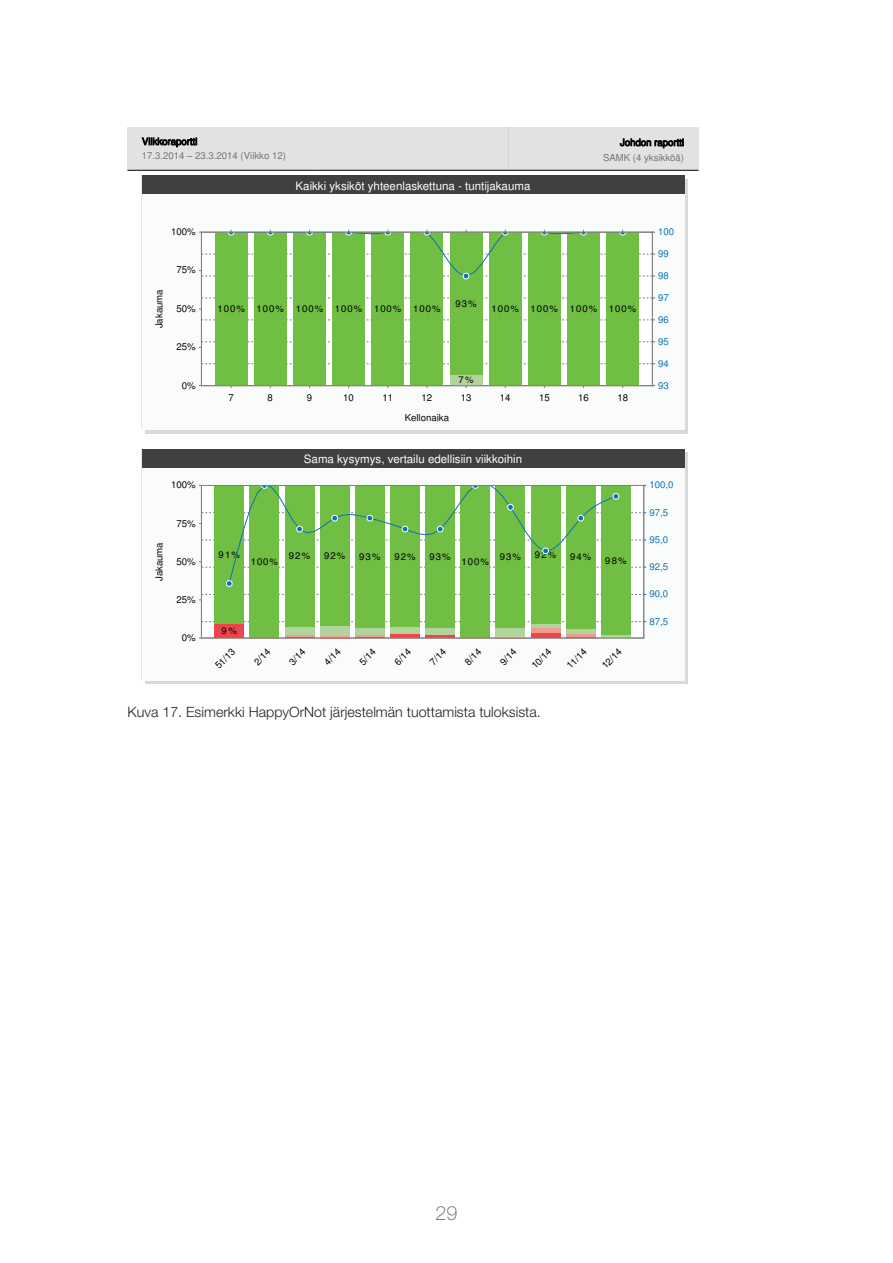
<style>
.page{position:relative;width:893px;height:1263px;background:#fff}
.page>*{position:absolute;margin:0;border:0;box-sizing:border-box;transform-origin:0 0}
.t1{font:100 19.5px "Helvetica Neue LT Std";color:#57585a}
.t2{font:300 14.25px "Helvetica Neue LT Std";color:#231f20}
.t3{font:11.55px "Free Sans";color:#fff}
.t4{font:9.6px "Free Sans";color:#040503}
.t5{font:9.6px "Helvetica";letter-spacing:.1em;color:#040503}
.t6{font:9.6px "Free Sans";color:rgb(4 5 3/.5)}
.t7{font:9.6px "Free Sans";color:#0c73b2}
</style>
<div class="page">
<div style="left:146px;top:179px;width:542px;height:255px;background:#808180;opacity:.3"></div>
<hr style="left:141px;top:176px;width:1px;height:254px;background:#d6d6d5">
<div style="left:146px;top:453px;width:542px;height:231px;background:#808180;opacity:.3"></div>
<hr style="left:141px;top:449px;width:1px;height:231px;background:#d6d6d5">
<div style="left:142px;top:176px;width:542px;height:19px;background:#404040"></div>
<div style="left:142px;top:195px;width:542px;height:235px;background:#fafbfb"></div>
<div style="left:201px;top:232px;width:451px;height:154px;background:#fff"></div>
<svg style="left:200px;top:385px;width:454px;height:3px"></svg>
<svg style="left:203px;top:363px;width:451px;height:1px"></svg>
<svg style="left:200px;top:341px;width:454px;height:7px"></svg>
<svg style="left:203px;top:319px;width:451px;height:2px"></svg>
<svg style="left:203px;top:297px;width:451px;height:2px"></svg>
<div style="left:215px;top:232px;width:32px;height:154px;background:#70be44"></div>
<div style="left:254px;top:232px;width:32px;height:154px;background:#70be44"></div>
<div style="left:293px;top:232px;width:33px;height:154px;background:#70be44"></div>
<div style="left:332px;top:232px;width:33px;height:154px;background:#70be44"></div>
<div style="left:372px;top:232px;width:32px;height:154px;background:#70be44"></div>
<div style="left:411px;top:232px;width:32px;height:154px;background:#70be44"></div>
<div style="left:450px;top:374px;width:32px;height:12px;background:#b1d49c"></div>
<div style="left:450px;top:232px;width:32px;height:142px;background:#70be44"></div>
<div style="left:489px;top:232px;width:32px;height:154px;background:#70be44"></div>
<div style="left:528px;top:232px;width:33px;height:154px;background:#70be44"></div>
<div style="left:567px;top:232px;width:33px;height:154px;background:#70be44"></div>
<div style="left:606px;top:232px;width:33px;height:154px;background:#70be44"></div>
<svg style="left:200px;top:230px;width:454px;height:49px"></svg>
<div style="left:201px;top:232px;width:452px;height:154px;border:1px solid #808180"></div>
<div style="left:142px;top:449px;width:542px;height:19px;background:#404040"></div>
<div style="left:142px;top:468px;width:542px;height:212px;background:#fafbfb"></div>
<div style="left:201px;top:485px;width:443px;height:153px;background:#fff"></div>
<svg style="left:203px;top:621px;width:443px;height:1px"></svg>
<svg style="left:200px;top:594px;width:446px;height:6px"></svg>
<div style="left:215px;top:624px;width:29px;height:14px;background:#ee454d"></div>
<div style="left:215px;top:485px;width:29px;height:139px;background:#70be44"></div>
<div style="left:250px;top:485px;width:29px;height:153px;background:#70be44"></div>
<hr style="left:285px;top:635px;width:29px;height:2px;background:#f09b8d">
<div style="left:285px;top:626px;width:29px;height:9px;background:#b1d49c"></div>
<div style="left:285px;top:485px;width:29px;height:141px;background:#70be44"></div>
<hr style="left:320px;top:635px;width:29px;height:3px;background:#f09b8d">
<div style="left:320px;top:626px;width:29px;height:9px;background:#b1d49c"></div>
<div style="left:320px;top:485px;width:29px;height:141px;background:#70be44"></div>
<svg style="left:355px;top:635px;width:29px;height:1px"></svg>
<div style="left:355px;top:628px;width:29px;height:7px;background:#b1d49c"></div>
<div style="left:355px;top:485px;width:29px;height:143px;background:#70be44"></div>
<hr style="left:390px;top:634px;width:30px;height:4px;background:#ee454d">
<div style="left:390px;top:627px;width:30px;height:7px;background:#b1d49c"></div>
<div style="left:390px;top:485px;width:30px;height:142px;background:#70be44"></div>
<hr style="left:426px;top:635px;width:29px;height:3px;background:#ee454d">
<div style="left:426px;top:628px;width:29px;height:7px;background:#b1d49c"></div>
<div style="left:426px;top:485px;width:29px;height:143px;background:#70be44"></div>
<div style="left:461px;top:485px;width:29px;height:153px;background:#70be44"></div>
<div style="left:496px;top:628px;width:29px;height:10px;background:#b1d49c"></div>
<div style="left:496px;top:485px;width:29px;height:143px;background:#70be44"></div>
<div style="left:531px;top:633px;width:29px;height:5px;background:#ee454d"></div>
<div style="left:531px;top:628px;width:29px;height:5px;background:#f09b8d"></div>
<hr style="left:531px;top:624px;width:29px;height:4px;background:#b1d49c">
<div style="left:531px;top:485px;width:29px;height:139px;background:#70be44"></div>
<hr style="left:566px;top:634px;width:29px;height:3px;background:#f09b8d">
<div style="left:566px;top:629px;width:29px;height:5px;background:#b1d49c"></div>
<div style="left:566px;top:485px;width:29px;height:144px;background:#70be44"></div>
<hr style="left:601px;top:635px;width:29px;height:3px;background:#b1d49c">
<div style="left:601px;top:485px;width:29px;height:150px;background:#70be44"></div>
<div style="left:226px;top:580px;width:7px;height:7px;border:1px solid #fff;border-radius:50%"></div>
<svg style="left:200px;top:485px;width:446px;height:101px"></svg>
<div style="left:613px;top:493px;width:6px;height:7px;border:1px solid #fff;border-radius:50%"></div>
<div style="left:201px;top:485px;width:443px;height:153px;border:1px solid #808180"></div>
<div style="left:128px;top:128px;width:190px;height:43px;background:#e2e2e2"></div>
<div style="left:318px;top:128px;width:190px;height:43px;background:#e2e2e2"></div>
<div style="left:508px;top:128px;width:190px;height:43px;background:#e2e2e2"></div>
<hr style="left:128px;top:170px;width:190px;height:1px;background:#080a08">
<hr style="left:318px;top:170px;width:190px;height:1px;background:#080a08">
<hr style="left:508px;top:170px;width:190px;height:1px;background:#080a08">
<svg style="left:142px;top:137px;width:55px;height:10px"></svg>
<svg style="left:620px;top:138px;width:63px;height:10px"></svg>
<p class="t6" style="left:142px;top:149px;width:145px">17.3.2014 – 23.3.2014 (Viikko 12)</p>
<p class="t6" style="left:603px;top:151px;width:83px">SAMK (4 yksikköä)</p>
<p class="t4" style="left:171px;top:225px;width:26px">100%</p>
<p class="t4" style="left:153px;top:328px;width:40px;rotate:-90deg">Jakauma</p>
<p class="t4" style="left:176px;top:263px;width:21px">75%</p>
<p class="t4" style="left:176px;top:302px;width:21px">50%</p>
<p class="t4" style="left:176px;top:340px;width:21px">25%</p>
<p class="t4" style="left:182px;top:378px;width:15px">0%</p>
<p class="t4" style="left:171px;top:478px;width:26px">100%</p>
<p class="t4" style="left:153px;top:581px;width:40px;rotate:-90deg">Jakauma</p>
<p class="t4" style="left:176px;top:516px;width:21px">75%</p>
<p class="t4" style="left:176px;top:555px;width:21px">50%</p>
<p class="t4" style="left:176px;top:593px;width:21px">25%</p>
<p class="t4" style="left:182px;top:631px;width:15px">0%</p>
<p class="t3" style="left:296px;top:178px;width:236px">Kaikki yksiköt yhteenlaskettuna - tuntijakauma</p>
<p class="t5" style="left:217px;top:301px;width:225px">100% 100% 100% 100% 100% 100%</p>
<p class="t5" style="left:455px;top:296px;width:23px">93%</p>
<p class="t5" style="left:491px;top:301px;width:146px">100% 100% 100% 100%</p>
<p class="t5" style="left:458px;top:372px;width:17px">7%</p>
<p class="t4" style="left:228px;top:391px;width:7px">7</p>
<p class="t4" style="left:268px;top:391px;width:7px">8</p>
<p class="t4" style="left:307px;top:391px;width:7px">9</p>
<p class="t4" style="left:343px;top:391px;width:12px">10</p>
<p class="t4" style="left:382px;top:391px;width:12px">11</p>
<p class="t4" style="left:422px;top:391px;width:12px">12</p>
<p class="t4" style="left:461px;top:391px;width:12px">13</p>
<p class="t4" style="left:500px;top:391px;width:12px">14</p>
<p class="t4" style="left:539px;top:391px;width:12px">15</p>
<p class="t4" style="left:578px;top:391px;width:12px">16</p>
<p class="t4" style="left:617px;top:391px;width:12px">18</p>
<p class="t4" style="left:405px;top:411px;width:46px">Kellonaika</p>
<p class="t3" style="left:304px;top:451px;width:220px">Sama kysymys, vertailu edellisiin viikkoihin</p>
<p class="t5" style="left:219px;top:547px;width:23px">91%</p>
<p class="t5" style="left:251px;top:554px;width:29px">100%</p>
<p class="t5" style="left:289px;top:548px;width:23px">92%</p>
<p class="t5" style="left:324px;top:548px;width:23px">92%</p>
<p class="t5" style="left:359px;top:549px;width:23px">93%</p>
<p class="t5" style="left:394px;top:549px;width:23px">92%</p>
<p class="t5" style="left:429px;top:549px;width:23px">93%</p>
<p class="t5" style="left:462px;top:554px;width:29px">100%</p>
<p class="t5" style="left:500px;top:549px;width:23px">93%</p>
<p class="t5" style="left:535px;top:547px;width:23px">92%</p>
<p class="t5" style="left:570px;top:550px;width:23px">94%</p>
<p class="t5" style="left:605px;top:553px;width:23px">98%</p>
<p class="t5" style="left:222px;top:624px;width:17px">9%</p>
<p class="t4" style="left:212px;top:662px;width:26px;rotate:-45deg">51/13</p>
<p class="t4" style="left:251px;top:658px;width:20px;rotate:-45deg">2/14</p>
<p class="t4" style="left:286px;top:658px;width:20px;rotate:-45deg">3/14</p>
<p class="t4" style="left:321px;top:658px;width:20px;rotate:-45deg">4/14</p>
<p class="t4" style="left:356px;top:658px;width:20px;rotate:-45deg">5/14</p>
<p class="t4" style="left:391px;top:658px;width:20px;rotate:-45deg">6/14</p>
<p class="t4" style="left:427px;top:658px;width:20px;rotate:-45deg">7/14</p>
<p class="t4" style="left:462px;top:658px;width:20px;rotate:-45deg">8/14</p>
<p class="t4" style="left:497px;top:658px;width:20px;rotate:-45deg">9/14</p>
<p class="t4" style="left:528px;top:662px;width:26px;rotate:-45deg">10/14</p>
<p class="t4" style="left:563px;top:662px;width:26px;rotate:-45deg">11/14</p>
<p class="t4" style="left:599px;top:662px;width:26px;rotate:-45deg">12/14</p>
<p class="t7" style="left:658px;top:225px;width:18px">100</p>
<p class="t7" style="left:658px;top:247px;width:12px">99</p>
<p class="t7" style="left:658px;top:269px;width:12px">98</p>
<p class="t7" style="left:658px;top:291px;width:12px">97</p>
<p class="t7" style="left:658px;top:313px;width:12px">96</p>
<p class="t7" style="left:658px;top:335px;width:12px">95</p>
<p class="t7" style="left:658px;top:357px;width:12px">94</p>
<p class="t7" style="left:658px;top:378px;width:12px">93</p>
<p class="t7" style="left:649px;top:478px;width:26px">100,0</p>
<p class="t7" style="left:649px;top:505px;width:20px">97,5</p>
<p class="t7" style="left:649px;top:533px;width:20px">95,0</p>
<p class="t7" style="left:649px;top:560px;width:20px">92,5</p>
<p class="t7" style="left:649px;top:587px;width:20px">90,0</p>
<p class="t7" style="left:649px;top:614px;width:20px">87,5</p>
<h2 class="t2" style="left:128px;top:703px;width:415px">Kuva 17. Esimerkki HappyOrNot järjestelmän tuottamista tuloksista.</h2>
<h1 class="t1" style="left:436px;top:1202px;width:23px">29</h1>
</div>
